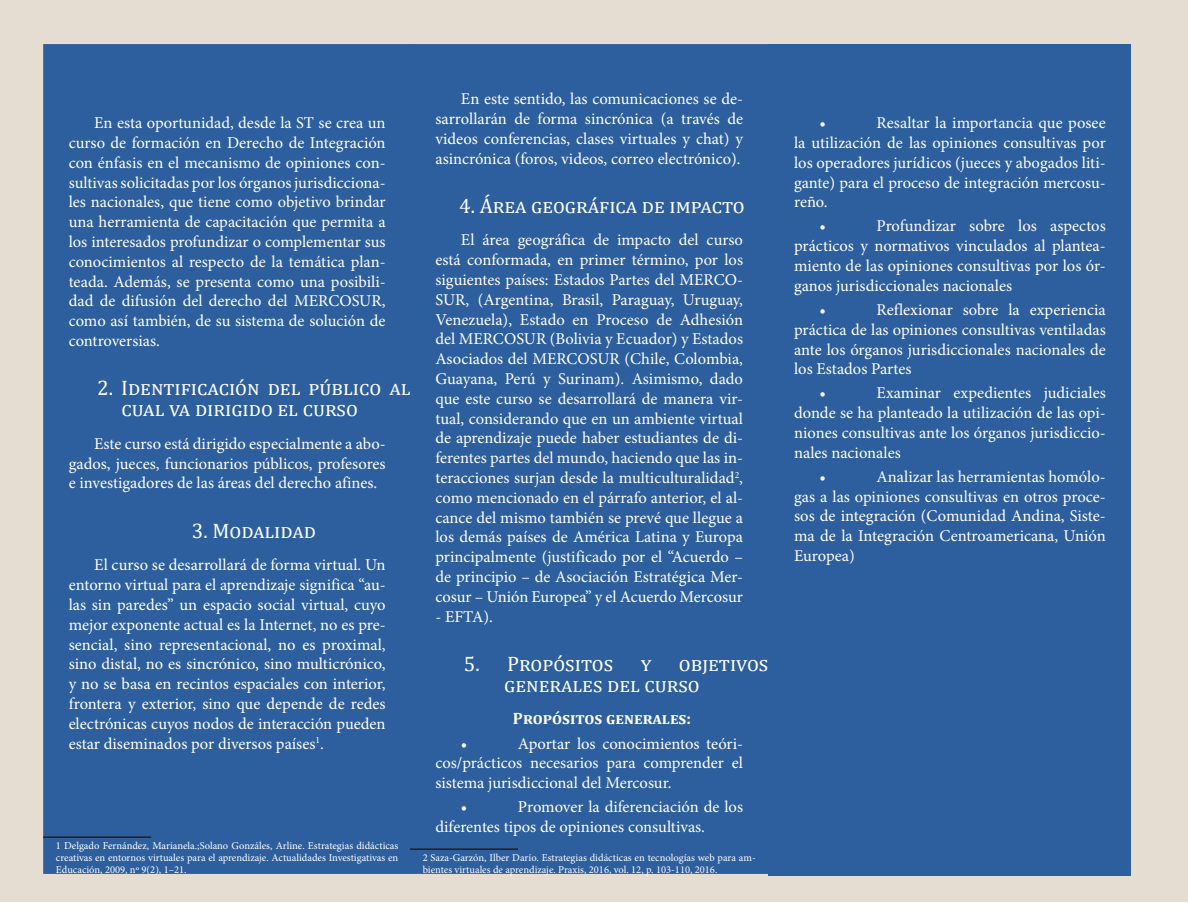
<style>
.page{position:relative;width:1188px;height:918px;background:#fff}
.page>*{position:absolute;margin:0;border:0;box-sizing:border-box;transform-origin:0 0}
.título_capítulo{font:21px/21px "Cambria";color:#fff}
.parrafo_comun{font:16.5px/19.8px "Minion Pro";color:#fff;text-align:justify}
.Sub_título{font:700 16.5px "Cambria";color:#fff}
.nota_a_pie{font:10.5px/12px "Minion Pro";color:#fff;text-align:justify}
</style>
<div class="page">
<div style="left:0;top:0;width:1188px;height:901px;background:#e6ddd2"></div>
<div style="left:43px;top:44px;width:367px;height:830px;background:#2d5e9e"></div>
<hr style="left:43px;top:836px;width:108px;height:2px;background:#231f20">
<div style="left:410px;top:44px;width:359px;height:830px;background:#2d5e9e"></div>
<hr style="left:410px;top:848px;width:108px;height:2px;background:#231f20">
<div style="left:769px;top:44px;width:362px;height:832px;background:#2d5e9e"></div>
<p class="parrafo_comun" style="left:69px;top:113px;width:318px;text-indent:26px">En esta oportunidad, desde la ST se crea un curso de formación en Derecho de Integración con énfasis en el mecanismo de opiniones con&shy;sultivas solicitadas por los órganos jurisdicciona&shy;les nacionales, que tiene como objetivo brindar una herramienta de capacitación que permita a los interesados profundizar o complementar sus conocimientos al respecto de la temática plan&shy;teada. Además, se presenta como una posibili&shy;dad de difusión del derecho del MERCOSUR, como así también, de su sistema de solución de controversias.</p>
<p class="título_capítulo" style="left:122px;top:378px;width:291px;text-indent:-24px">2. Identificación del público al cual va dirigido el curso</p>
<p class="parrafo_comun" style="left:69px;top:434px;width:318px;text-indent:26px">Este curso está dirigido especialmente a abo&shy;gados, jueces, funcionarios públicos, profesores e investigadores de las áreas del derecho afines.</p>
<p class="título_capítulo" style="left:192px;top:520px;width:126px">3. Modalidad</p>
<p class="parrafo_comun" style="left:69px;top:555px;width:318px;text-indent:26px">El curso se desarrollará de forma virtual. Un entorno virtual para el aprendizaje significa “au&shy;las sin paredes” un espacio social virtual, cuyo mejor exponente actual es la Internet, no es pre&shy;sencial, sino representacional, no es proximal, sino distal, no es sincrónico, sino multicrónico, y no se basa en recintos espaciales con interior, frontera y exterior, sino que depende de redes electrónicas cuyos nodos de interacción pueden estar diseminados por diversos países<sup>1</sup>.</p>
<p class="nota_a_pie" style="left:56px;top:840px;width:344px">1 Delgado Fernández, Marianela.;Solano Gonzáles, Arline. Estrategias didácticas creativas en entornos virtuales para el aprendizaje. Actualidades Investigativas en Educación, 2009, nº 9(2), 1–21.</p>
<p class="parrafo_comun" style="left:435px;top:89px;width:309px;text-indent:26px">En este sentido, las comunicaciones se de&shy;sarrollarán de forma sincrónica (a través de videos conferencias, clases virtuales y chat) y asincrónica (foros, videos, correo electrónico).</p>
<p class="título_capítulo" style="left:459px;top:195px;width:287px">4. Área geográfica de impacto</p>
<p class="parrafo_comun" style="left:435px;top:230px;width:309px;text-indent:26px">El área geográfica de impacto del curso está conformada, en primer término, por los siguientes países: Estados Partes del MERCO-SUR, (Argentina, Brasil, Paraguay, Uruguay, Venezuela), Estado en Proceso de Adhesión del MERCOSUR (Bolivia y Ecuador) y Estados Asociados del MERCOSUR (Chile, Colombia, Guayana, Perú y Surinam). Asimismo, dado que este curso se desarrollará de manera vir&shy;tual, considerando que en un ambiente virtual de aprendizaje puede haber estudiantes de di&shy;ferentes partes del mundo, haciendo que las in&shy;teracciones surjan desde la multiculturalidad<sup>2</sup>, como mencionado en el párrafo anterior, el al&shy;cance del mismo también se prevé que llegue a los demás países de América Latina y Europa principalmente (justificado por el “Acuerdo – de principio – de Asociación Estratégica Mer&shy;cosur – Unión Europea” y el Acuerdo Mercosur</p>
<p class="parrafo_comun" style="left:435px;top:607px;width:59px">- EFTA).</p>
<p class="título_capítulo" style="left:464px;top:653px;width:151px">5. Propósitos</p>
<p class="título_capítulo" style="left:641px;top:653px;width:12px">y</p>
<p class="título_capítulo" style="left:504px;top:653px;width:266px;text-indent:175px">objetivos generales del curso</p>
<p class="Sub_título" style="left:513px;top:707px;width:180px">Propósitos generales:</p>
<p class="parrafo_comun" style="left:435px;top:733px;width:309px;text-indent:82px">Aportar los conocimientos teóri&shy;cos/prácticos necesarios para comprender el sistema jurisdiccional del Mercosur.</p>
<p class="parrafo_comun" style="left:461px;top:797px;width:8px">•</p>
<p class="parrafo_comun" style="left:461px;top:733px;width:8px">•</p>
<p class="parrafo_comun" style="left:435px;top:797px;width:309px;text-indent:82px">Promover la diferenciación de los diferentes tipos de opiniones consultivas.</p>
<p class="nota_a_pie" style="left:423px;top:852px;width:335px">2 Saza-Garzón, Ilber Darío. Estrategias didácticas en tecnologías web para am&shy;bientes virtuales de aprendizaje. Praxis, 2016, vol. 12, p. 103-110, 2016.</p>
<p class="parrafo_comun" style="left:794px;top:113px;width:313px;text-indent:82px">Resaltar la importancia que posee la utilización de las opiniones consultivas por los operadores jurídicos (jueces y abogados liti&shy;gante) para el proceso de integración mercosu&shy;reño.</p>
<p class="parrafo_comun" style="left:820px;top:216px;width:8px">•</p>
<p class="parrafo_comun" style="left:820px;top:113px;width:8px">•</p>
<p class="parrafo_comun" style="left:794px;top:216px;width:313px;text-indent:82px">Profundizar sobre los aspectos prácticos y normativos vinculados al plantea&shy;miento de las opiniones consultivas por los ór&shy;ganos jurisdiccionales nacionales</p>
<p class="parrafo_comun" style="left:820px;top:300px;width:8px">•</p>
<p class="parrafo_comun" style="left:794px;top:300px;width:313px;text-indent:82px">Reflexionar sobre la experiencia práctica de las opiniones consultivas ventiladas ante los órganos jurisdiccionales nacionales de los Estados Partes</p>
<p class="parrafo_comun" style="left:820px;top:383px;width:8px">•</p>
<p class="parrafo_comun" style="left:794px;top:383px;width:313px;text-indent:82px">Examinar expedientes judiciales donde se ha planteado la utilización de las opi&shy;niones consultivas ante los órganos jurisdiccio&shy;nales nacionales</p>
<p class="parrafo_comun" style="left:820px;top:467px;width:8px">•</p>
<p class="parrafo_comun" style="left:794px;top:467px;width:313px;text-indent:82px">Analizar las herramientas homólo&shy;gas a las opiniones consultivas en otros proce&shy;sos de integración (Comunidad Andina, Siste&shy;ma de la Integración Centroamericana, Unión Europea)</p>
</div>
